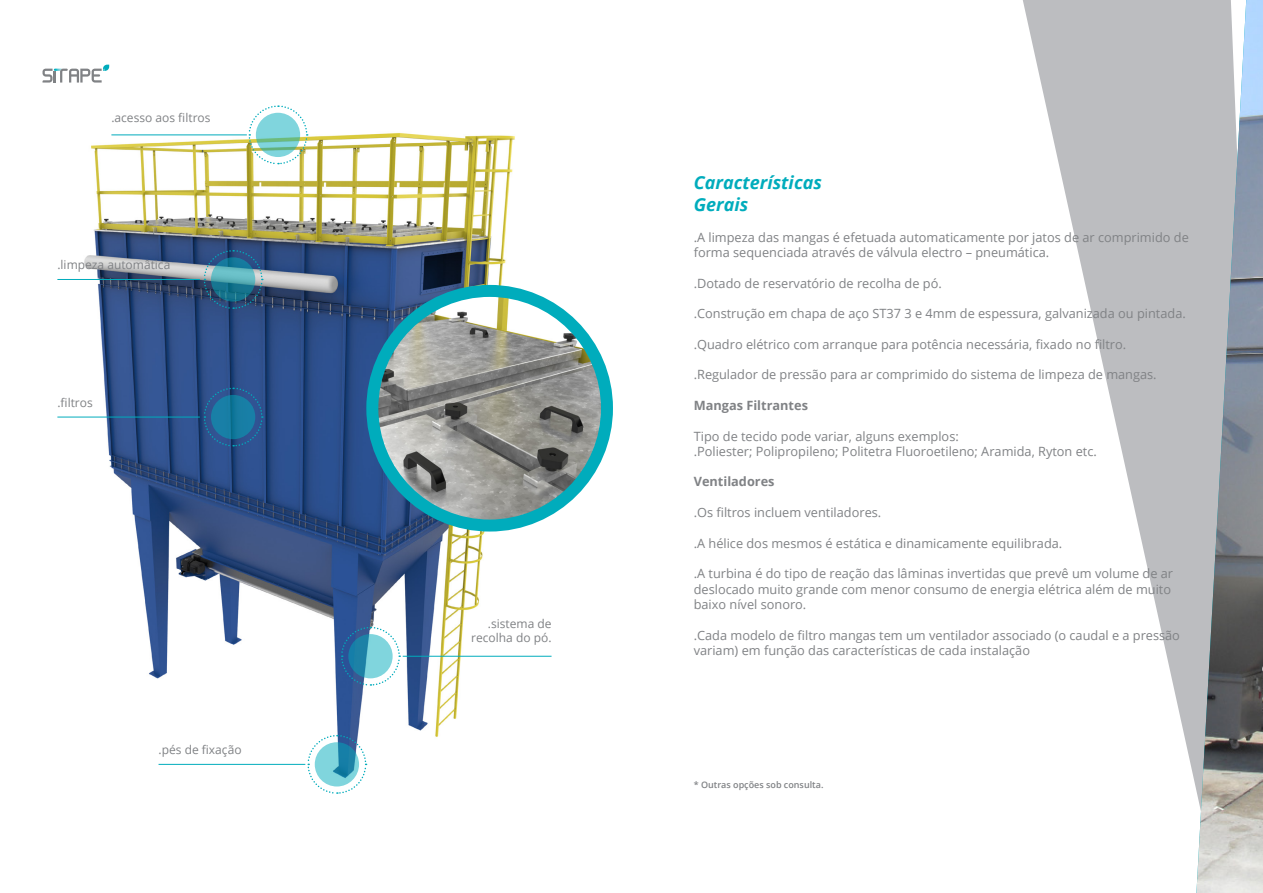
<style>
.page{position:relative;width:1263px;height:893px;background:#fff}
.page>*{position:absolute;margin:0;border:0;box-sizing:border-box;transform-origin:0 0}
.t1{font:italic 700 18px "Open Sans";color:#00acbc}
.t2{font:12.75px/15.3px "Open Sans";color:#808285}
.t3{font:700 12.75px "Open Sans";color:#808285}
.t4{font:12px "Open Sans";color:#808285}
.t5{font:600 9px "Open Sans";color:#808285}
</style>
<div class="page">
<svg style="left:1023px;top:0;width:173px;height:788px"></svg>
<img style="left:1196px;top:0;width:67px;height:893px">
<svg style="left:43px;top:65px;width:66px;height:18px"></svg>
<img style="left:62px;top:133px;width:479px;height:632px">
<img style="left:372px;top:291px;width:235px;height:234px;border-radius:117px">
<div style="left:366px;top:285px;width:247px;height:246px;border:12px solid #00acbc;border-radius:50%"></div>
<hr style="left:111px;top:135px;width:136px;height:1px;background:#00acbc">
<svg style="left:248px;top:105px;width:60px;height:60px"></svg>
<svg style="left:256px;top:113px;width:44px;height:44px;fill:#80d5dd"></svg>
<hr style="left:57px;top:417px;width:143px;height:1px;background:#00acbc">
<svg style="left:203px;top:387px;width:60px;height:60px"></svg>
<svg style="left:211px;top:395px;width:44px;height:44px;fill:#187ea5"></svg>
<hr style="left:159px;top:764px;width:146px;height:1px;background:#00acbc">
<svg style="left:307px;top:734px;width:60px;height:60px"></svg>
<svg style="left:315px;top:742px;width:44px;height:44px;fill:#80d5dd"></svg>
<hr style="left:403px;top:656px;width:148px;height:1px;background:#00acbc">
<svg style="left:340px;top:626px;width:61px;height:60px"></svg>
<svg style="left:348px;top:634px;width:45px;height:44px;fill:#80d5dd"></svg>
<hr style="left:57px;top:279px;width:143px;height:1px;background:#00acbc">
<svg style="left:203px;top:249px;width:60px;height:61px"></svg>
<svg style="left:211px;top:257px;width:44px;height:45px"></svg>
<p class="t4" style="left:111px;top:109px;width:101px">.acesso aos filtros</p>
<p class="t4" style="left:57px;top:256px;width:114px">.limpeza automâtica</p>
<p class="t4" style="left:57px;top:394px;width:37px">.filtros</p>
<p class="t4" style="left:159px;top:741px;width:85px">.pés de fixação</p>
<p class="t4" style="left:488px;top:615px;width:65px">.sistema de</p>
<p class="t4" style="left:471px;top:630px;width:82px">recolha do pó.</p>
<p class="t1" style="left:694px;top:170px;width:130px">Características</p>
<p class="t1" style="left:694px;top:192px;width:56px">Gerais</p>
<p class="t2" style="left:694px;top:229px;width:497px">.A limpeza das mangas é efetuada automaticamente por jatos de ar comprimido de forma sequenciada através de válvula electro – pneumática.</p>
<p class="t2" style="left:694px;top:275px;width:250px">.Dotado de reservatório de recolha de pó.</p>
<p class="t2" style="left:694px;top:306px;width:494px">.Construção em chapa de aço ST37 3 e 4mm de espessura, galvanizada ou pintada.</p>
<p class="t2" style="left:694px;top:336px;width:434px">.Quadro elétrico com arranque para potência necessária, fixado no filtro.</p>
<p class="t2" style="left:694px;top:367px;width:464px">.Regulador de pressão para ar comprimido do sistema de limpeza de mangas.</p>
<p class="t3" style="left:694px;top:396px;width:116px">Mangas Filtrantes</p>
<p class="t2" style="left:694px;top:428px;width:267px">Tipo de tecido pode variar, alguns exemplos:</p>
<p class="t2" style="left:694px;top:443px;width:405px">.Poliester; Polipropileno; Politetra Fluoroetileno; Aramida, Ryton etc.</p>
<p class="t3" style="left:694px;top:473px;width:82px">Ventiladores</p>
<p class="t2" style="left:694px;top:504px;width:189px">.Os filtros incluem ventiladores.</p>
<p class="t2" style="left:694px;top:535px;width:370px">.A hélice dos mesmos é estática e dinamicamente equilibrada.</p>
<p class="t2" style="left:694px;top:566px;width:481px">.A turbina é do tipo de reação das lâminas invertidas que prevê um volume de ar deslocado muito grande com menor consumo de energia elétrica além de muito baixo nível sonoro.</p>
<p class="t2" style="left:694px;top:627px;width:488px">.Cada modelo de filtro mangas tem um ventilador associado (o caudal e a pressão variam) em função das características de cada instalação</p>
<p class="t5" style="left:694px;top:779px;width:131px">* Outras opções sob consulta.</p>
</div>
